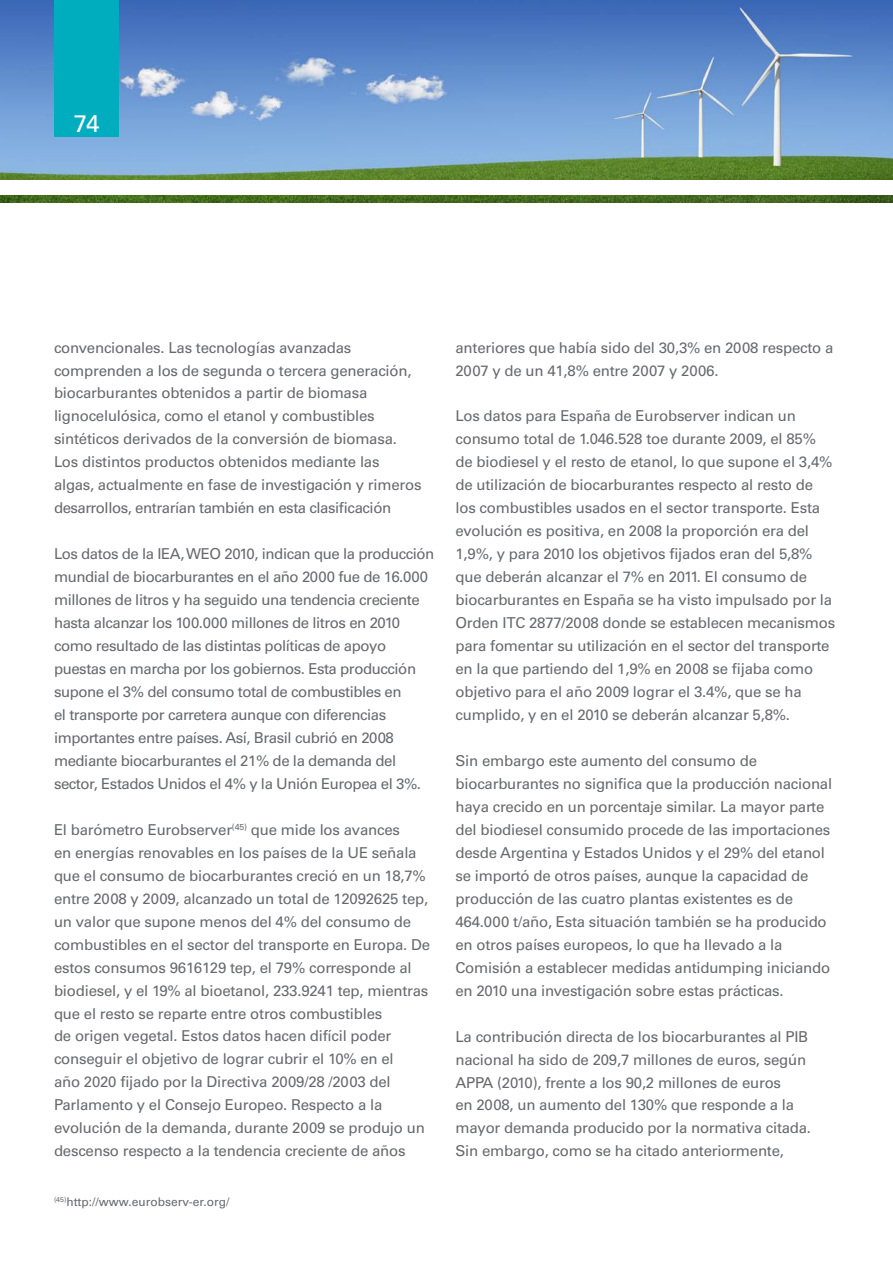
<style>
.page{position:relative;width:893px;height:1263px;background:#fff}
.page>*{position:absolute;margin:0;border:0;box-sizing:border-box;transform-origin:0 0}
.t1{font:24px "Univers LT Std";color:#fff}
.t2{font:15px/23px "Univers LT Std";letter-spacing:-.015em;color:#67696c}
.t3{font:12px "Univers LT Std";color:#67696c}
</style>
<div class="page">
<img style="left:0;top:0;width:893px;height:202px">
<div style="left:0;top:181px;width:893px;height:14px;background:#fff"></div>
<div style="left:54px;top:0;width:65px;height:136px;background:#00adbe"></div>
<h1 class="t1" style="left:74px;top:109px;width:27px">74</h1>
<p class="t2" style="left:54px;top:336px;width:369px">convencionales. Las tecnologías avanzadas comprenden a los de segunda o tercera generación, biocarburantes obtenidos a partir de biomasa lignocelulósica, como el etanol y combustibles sintéticos derivados de la conversión de biomasa.<br>Los distintos productos obtenidos mediante las algas, actualmente en fase de investigación y rimeros desarrollos, entrarían también en esta clasificación</p>
<p class="t2" style="left:54px;top:542px;width:382px">Los datos de la IEA, WEO 2010, indican que la producción mundial de biocarburantes en el año 2000 fue de 16.000 millones de litros y ha seguido una tendencia creciente hasta alcanzar los 100.000 millones de litros en 2010 como resultado de las distintas políticas de apoyo puestas en marcha por los gobiernos. Esta producción supone el 3% del consumo total de combustibles en<br>el transporte por carretera aunque con diferencias importantes entre países. Así, Brasil cubrió en 2008 mediante biocarburantes el 21% de la demanda del sector, Estados Unidos el 4% y la Unión Europea el 3%.</p>
<p class="t2" style="left:54px;top:818px;width:378px">El barómetro Eurobserver<sup>(45)</sup> que mide los avances<br>en energías renovables en los países de la UE señala que el consumo de biocarburantes creció en un 18,7% entre 2008 y 2009, alcanzado un total de 12092625 tep, un valor que supone menos del 4% del consumo de combustibles en el sector del transporte en Europa. De estos consumos 9616129 tep, el 79% corresponde al biodiesel, y el 19% al bioetanol, 233.9241 tep, mientras que el resto se reparte entre otros combustibles<br>de origen vegetal. Estos datos hacen difícil poder conseguir el objetivo de lograr cubrir el 10% en el<br>año 2020 fijado por la Directiva 2009/28 /2003 del Parlamento y el Consejo Europeo. Respecto a la evolución de la demanda, durante 2009 se produjo un descenso respecto a la tendencia creciente de años</p>
<p class="t3" style="left:54px;top:1195px;width:177px"><sup>(45)</sup>http://www.eurobserv-er.org/</p>
<p class="t2" style="left:455px;top:336px;width:379px">anteriores que había sido del 30,3% en 2008 respecto a<br>2007 y de un 41,8% entre 2007 y 2006.</p>
<p class="t2" style="left:455px;top:405px;width:381px">Los datos para España de Eurobserver indican un consumo total de 1.046.528 toe durante 2009, el 85% de biodiesel y el resto de etanol, lo que supone el 3,4% de utilización de biocarburantes respecto al resto de los combustibles usados en el sector transporte. Esta evolución es positiva, en 2008 la proporción era del 1,9%, y para 2010 los objetivos fijados eran del 5,8% que deberán alcanzar el 7% en 2011. El consumo de biocarburantes en España se ha visto impulsado por la Orden ITC 2877/2008 donde se establecen mecanismos para fomentar su utilización en el sector del transporte en la que partiendo del 1,9% en 2008 se fijaba como objetivo para el año 2009 lograr el 3.4%, que se ha cumplido, y en el 2010 se deberán alcanzar 5,8%.</p>
<p class="t2" style="left:455px;top:749px;width:378px">Sin embargo este aumento del consumo de biocarburantes no significa que la producción nacional haya crecido en un porcentaje similar. La mayor parte del biodiesel consumido procede de las importaciones desde Argentina y Estados Unidos y el 29% del etanol se importó de otros países, aunque la capacidad de producción de las cuatro plantas existentes es de 464.000 t/año, Esta situación también se ha producido en otros países europeos, lo que ha llevado a la Comisión a establecer medidas antidumping iniciando en 2010 una investigación sobre estas prácticas.</p>
<p class="t2" style="left:455px;top:1025px;width:357px">La contribución directa de los biocarburantes al PIB nacional ha sido de 209,7 millones de euros, según APPA (2010), frente a los 90,2 millones de euros<br>en 2008, un aumento del 130% que responde a la mayor demanda producido por la normativa citada.<br>Sin embargo, como se ha citado anteriormente,</p>
</div>
